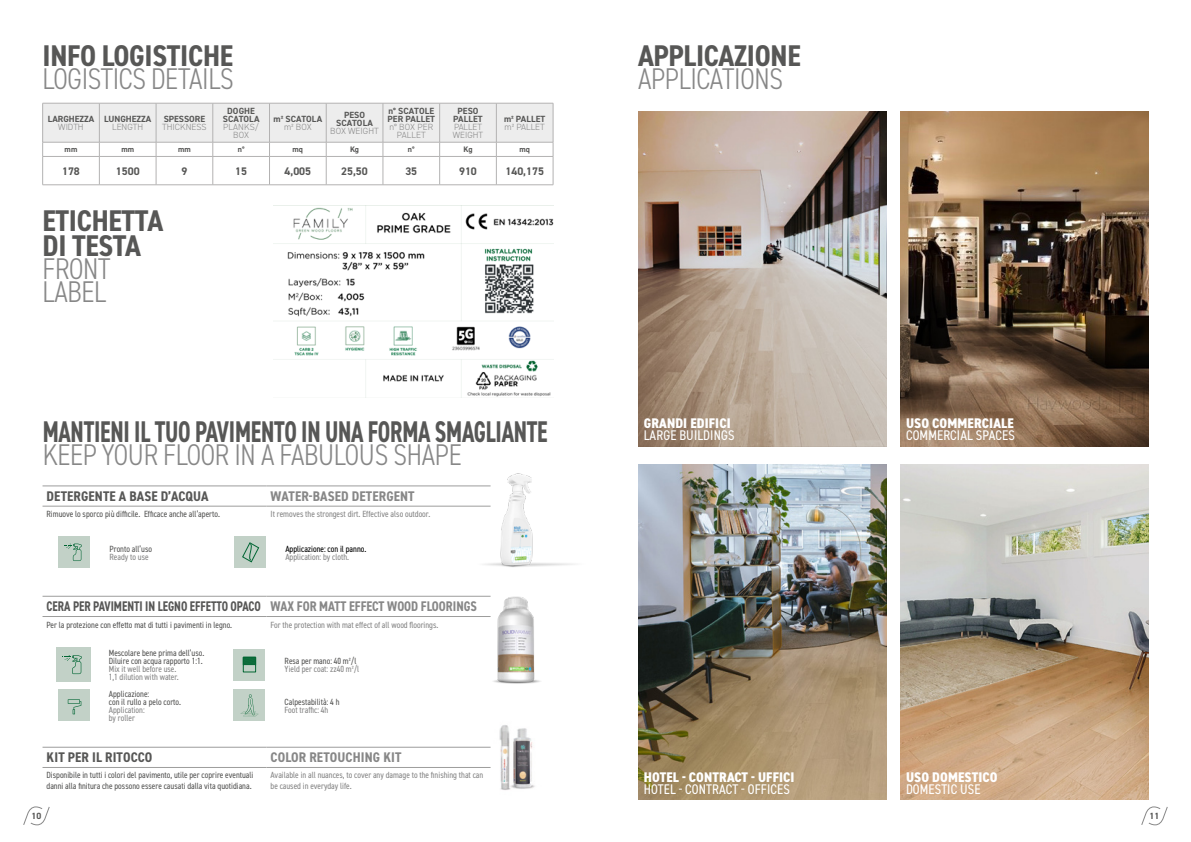
<style>
.page{position:relative;width:1191px;height:842px;background:#fff}
.page>*{position:absolute;margin:0;border:0;box-sizing:border-box;transform-origin:0 0}
.t1{font:300 condensed 30px "DIN2014";letter-spacing:-.01em;color:#878787}
.t2{font:700 condensed 30px "DIN2014";letter-spacing:-.01em;color:#575756;scale:.78 1}
.t3{font:700 condensed 30px "DIN2014";letter-spacing:-.01em;color:#575756}
.t4{font:condensed 14px "DIN2014";letter-spacing:.01em;color:#fff}
.t5{font:800 condensed 14px "DIN2014";letter-spacing:.01em;color:#fff}
.t6{font:700 condensed 14px "DIN2014";letter-spacing:.005em;color:#878787}
.t7{font:700 condensed 14px "DIN2014";color:#575756}
.t8{font:700 condensed 14px "DIN2014";color:#575756;scale:.85 1}
.t9{font:700 condensed 14px "DIN2014";letter-spacing:.005em;color:#878787;scale:.93 1}
.t10{font:700 11px "DIN2014";color:#575756}
.t11{font:condensed 9px/8px "DIN2014";color:#575756}
.t12{font:condensed 9px/10.8px "DIN2014";color:#878787}
.t13{font:700 9px/8px "DIN2014";letter-spacing:.005em;color:#575756;text-align:center}
.t14{font:300 9px/8px "DIN2014";color:#878787;text-align:center}
.t15{font:condensed 9px "DIN2014";color:#000}
.t16{font:700 8px "DIN2014";color:#575756}
.s1{font-weight:300;color:#878787}
.s2{color:#878787}
</style>
<div class="page">
<svg style="left:23px;top:806px;width:27px;height:20px"></svg>
<svg style="left:1141px;top:806px;width:27px;height:20px"></svg>
<img style="left:489px;top:725px;width:46px;height:65px">
<img style="left:638px;top:111px;width:248px;height:335px">
<img style="left:638px;top:465px;width:248px;height:334px">
<img style="left:900px;top:111px;width:248px;height:335px">
<img style="left:900px;top:465px;width:248px;height:334px">
<hr style="left:43px;top:486px;width:223px;height:1px;background:#9d9d9c">
<hr style="left:266px;top:486px;width:224px;height:1px;background:#9d9d9c">
<hr style="left:43px;top:506px;width:223px;height:1px;background:#9d9d9c">
<hr style="left:266px;top:506px;width:224px;height:1px;background:#9d9d9c">
<hr style="left:43px;top:747px;width:223px;height:1px;background:#9d9d9c">
<hr style="left:266px;top:747px;width:224px;height:1px;background:#9d9d9c">
<hr style="left:43px;top:767px;width:223px;height:1px;background:#9d9d9c">
<hr style="left:266px;top:767px;width:224px;height:1px;background:#9d9d9c">
<div style="left:59px;top:537px;width:31px;height:31px;background:#c2d1c7"></div>
<svg style="left:64px;top:544px;width:18px;height:17px"></svg>
<div style="left:234px;top:537px;width:32px;height:31px;background:#c2d1c7"></div>
<svg style="left:242px;top:542px;width:18px;height:21px"></svg>
<img style="left:461px;top:473px;width:114px;height:94px">
<div style="left:57px;top:648px;width:34px;height:34px;background:#c2d1c7"></div>
<svg style="left:64px;top:655px;width:18px;height:19px"></svg>
<div style="left:234px;top:649px;width:31px;height:31px;background:#c2d1c7"></div>
<svg style="left:245px;top:659px;width:9px;height:4px"></svg>
<div style="left:243px;top:657px;width:13px;height:8px;border:1px solid #046734"></div>
<div style="left:243px;top:664px;width:13px;height:8px;background:#c2d1c7;border:1px solid #046734"></div>
<div style="left:58px;top:690px;width:31px;height:31px;background:#c2d1c7"></div>
<svg style="left:68px;top:699px;width:13px;height:15px"></svg>
<div style="left:233px;top:690px;width:32px;height:31px;background:#c2d1c7"></div>
<svg style="left:240px;top:694px;width:18px;height:23px"></svg>
<hr style="left:43px;top:596px;width:223px;height:1px;background:#9d9d9c">
<hr style="left:266px;top:596px;width:224px;height:1px;background:#9d9d9c">
<hr style="left:43px;top:616px;width:223px;height:1px;background:#9d9d9c">
<hr style="left:266px;top:616px;width:224px;height:1px;background:#9d9d9c">
<img style="left:482px;top:595px;width:59px;height:89px">
<img style="left:273px;top:205px;width:280px;height:192px">
<svg style="left:42px;top:103px;width:512px;height:82px"></svg>
<hr style="left:43px;top:185px;width:56px;height:1px;background:#b3b2b2">
<hr style="left:99px;top:185px;width:57px;height:1px;background:#b3b2b2">
<hr style="left:156px;top:185px;width:57px;height:1px;background:#b3b2b2">
<hr style="left:213px;top:185px;width:56px;height:1px;background:#b3b2b2">
<hr style="left:269px;top:185px;width:57px;height:1px;background:#b3b2b2">
<hr style="left:326px;top:185px;width:57px;height:1px;background:#b3b2b2">
<hr style="left:383px;top:185px;width:56px;height:1px;background:#b3b2b2">
<hr style="left:439px;top:185px;width:57px;height:1px;background:#b3b2b2">
<hr style="left:496px;top:185px;width:57px;height:1px;background:#b3b2b2">
<p class="t3" style="left:43px;top:36px;width:192px">INFO LOGISTICHE</p>
<p class="t1" style="left:43px;top:60px;width:193px">LOGISTICS DETAILS</p>
<p class="t13" style="left:48px;top:115px;width:48px">LARGHEZZA</p>
<p class="t14" style="left:58px;top:123px;width:27px">WIDTH</p>
<p class="t13" style="left:227px;top:107px;width:29px">DOGHE</p>
<p class="t13" style="left:223px;top:115px;width:38px">SCATOLA</p>
<p class="t14" style="left:223px;top:123px;width:37px">PLANKS/<br>BOX</p>
<p class="t13" style="left:273px;top:115px;width:50px">m² SCATOLA <span class="s1">m² BOX</span></p>
<p class="t13" style="left:104px;top:115px;width:49px">LUNGHEZZA</p>
<p class="t14" style="left:112px;top:123px;width:32px">LENGTH</p>
<p class="t13" style="left:164px;top:115px;width:43px">SPESSORE</p>
<p class="t14" style="left:162px;top:123px;width:46px">THICKNESS</p>
<p class="t13" style="left:344px;top:111px;width:23px">PESO</p>
<p class="t13" style="left:336px;top:119px;width:38px">SCATOLA</p>
<p class="t14" style="left:330px;top:127px;width:50px">BOX WEIGHT</p>
<p class="t13" style="left:387px;top:107px;width:49px;text-align:left">n° SCATOLE<br>PER PALLET</p>
<p class="t14" style="left:389px;top:123px;width:45px">n° BOX PER<br>PALLET</p>
<p class="t13" style="left:457px;top:107px;width:23px">PESO</p>
<p class="t13" style="left:453px;top:115px;width:31px">PALLET</p>
<p class="t14" style="left:453px;top:123px;width:32px;text-align:left">PALLET<br>WEIGHT</p>
<p class="t13" style="left:504px;top:115px;width:43px">m² PALLET</p>
<p class="t14" style="left:504px;top:123px;width:42px">m² PALLET</p>
<p class="t16" style="left:65px;top:144px;width:14px">mm</p>
<p class="t16" style="left:121px;top:144px;width:14px">mm</p>
<p class="t16" style="left:178px;top:144px;width:14px">mm</p>
<p class="t16" style="left:238px;top:144px;width:8px">n°</p>
<p class="t16" style="left:293px;top:144px;width:12px">mq</p>
<p class="t16" style="left:350px;top:144px;width:11px">Kg</p>
<p class="t16" style="left:408px;top:144px;width:8px">n°</p>
<p class="t16" style="left:463px;top:144px;width:11px">Kg</p>
<p class="t16" style="left:519px;top:144px;width:12px">mq</p>
<p class="t10" style="left:62px;top:164px;width:19px">178</p>
<p class="t10" style="left:116px;top:164px;width:25px">1500</p>
<p class="t10" style="left:181px;top:164px;width:7px">9</p>
<p class="t10" style="left:235px;top:164px;width:13px">15</p>
<p class="t10" style="left:284px;top:164px;width:28px">4,005</p>
<p class="t10" style="left:341px;top:164px;width:28px">25,50</p>
<p class="t10" style="left:405px;top:164px;width:13px">35</p>
<p class="t10" style="left:459px;top:164px;width:19px">910</p>
<p class="t10" style="left:505px;top:164px;width:40px">140,175</p>
<p class="t3" style="left:43px;top:200px;width:122px">ETICHETTA</p>
<p class="t3" style="left:43px;top:225px;width:100px">DI TESTA</p>
<p class="t1" style="left:43px;top:250px;width:70px">FRONT</p>
<p class="t1" style="left:43px;top:273px;width:65px">LABEL</p>
<p class="t2" style="left:43px;top:411px;width:649px">MANTIENI IL TUO PAVIMENTO IN UNA FORMA SMAGLIANTE</p>
<p class="t1" style="left:43px;top:436px;width:420px">KEEP YOUR FLOOR IN A FABULOUS SHAPE</p>
<p class="t7" style="left:47px;top:487px;width:164px">DETERGENTE A BASE D’ACQUA</p>
<p class="t6" style="left:271px;top:487px;width:145px">WATER-BASED DETERGENT</p>
<p class="t11" style="left:47px;top:510px;width:175px">Rimuove lo sporco più difficile. Efficace anche all’aperto.</p>
<p class="t12" style="left:270px;top:508px;width:161px">It removes the strongest dirt. Effective also outdoor.</p>
<p class="t11" style="left:110px;top:544px;width:44px">Pronto all’uso</p>
<p class="t12" style="left:110px;top:551px;width:41px">Ready to use</p>
<p class="t15" style="left:285px;top:543px;width:82px">Applicazione: con il panno.</p>
<p class="t12" style="left:285px;top:551px;width:65px">Application: by cloth.</p>
<p class="t8" style="left:47px;top:597px;width:254px">CERA PER PAVIMENTI IN LEGNO EFFETTO OPACO</p>
<p class="t9" style="left:271px;top:597px;width:223px">WAX FOR MATT EFFECT WOOD FLOORINGS</p>
<p class="t11" style="left:47px;top:620px;width:187px">Per la protezione con effetto mat di tutti i pavimenti in legno.</p>
<p class="t12" style="left:270px;top:619px;width:169px">For the protection with mat effect of all wood floorings.</p>
<p class="t11" style="left:109px;top:649px;width:97px">Mescolare bene prima dell’uso.<br>Diluire con acqua rapporto 1:1.</p>
<p class="t12" style="left:109px;top:663px;width:69px">Mix it well before use.</p>
<p class="t12" style="left:109px;top:671px;width:71px">1,1 dilution with water.</p>
<p class="t11" style="left:109px;top:689px;width:42px">Applicazione:</p>
<p class="t11" style="left:109px;top:697px;width:74px">con il rullo a pelo corto.<br><span class="s2">Application:</span></p>
<p class="t12" style="left:109px;top:712px;width:28px">by roller</p>
<p class="t11" style="left:285px;top:657px;width:73px">Resa per mano: 40 m²/l</p>
<p class="t12" style="left:285px;top:663px;width:76px">Yield per coat: zz40 m²/l</p>
<p class="t11" style="left:285px;top:697px;width:56px">Calpestabilità: 4 h<br><span class="s2">Foot traffic: 4h</span></p>
<p class="t7" style="left:47px;top:748px;width:107px">KIT PER IL RITOCCO</p>
<p class="t6" style="left:271px;top:748px;width:132px">COLOR RETOUCHING KIT</p>
<p class="t11" style="left:47px;top:770px;width:208px;line-height:10.8px">Disponibile in tutti i colori del pavimento, utile per coprire eventuali danni alla finitura che possono essere causati dalla vita quotidiana.</p>
<p class="t12" style="left:270px;top:770px;width:214px">Available in all nuances, to cover any damage to the finishing that can be caused in everyday life.</p>
<p class="t3" style="left:638px;top:36px;width:164px">APPLICAZIONE</p>
<p class="t1" style="left:638px;top:60px;width:147px">APPLICATIONS</p>
<p class="t5" style="left:643px;top:414px;width:89px">GRANDI EDIFICI</p>
<p class="t4" style="left:643px;top:426px;width:92px">LARGE BUILDINGS</p>
<p class="t5" style="left:643px;top:768px;width:152px">HOTEL - CONTRACT - UFFICI</p>
<p class="t4" style="left:643px;top:780px;width:148px">HOTEL - CONTRACT - OFFICES</p>
<p class="t5" style="left:906px;top:414px;width:109px">USO COMMERCIALE</p>
<p class="t4" style="left:906px;top:426px;width:110px">COMMERCIAL SPACES</p>
<p class="t5" style="left:906px;top:768px;width:93px">USO DOMESTICO</p>
<p class="t4" style="left:906px;top:780px;width:76px">DOMESTIC USE</p>
<p class="t13" style="left:32px;top:812px;width:11px">10</p>
<p class="t13" style="left:1149px;top:812px;width:11px">11</p>
</div>
